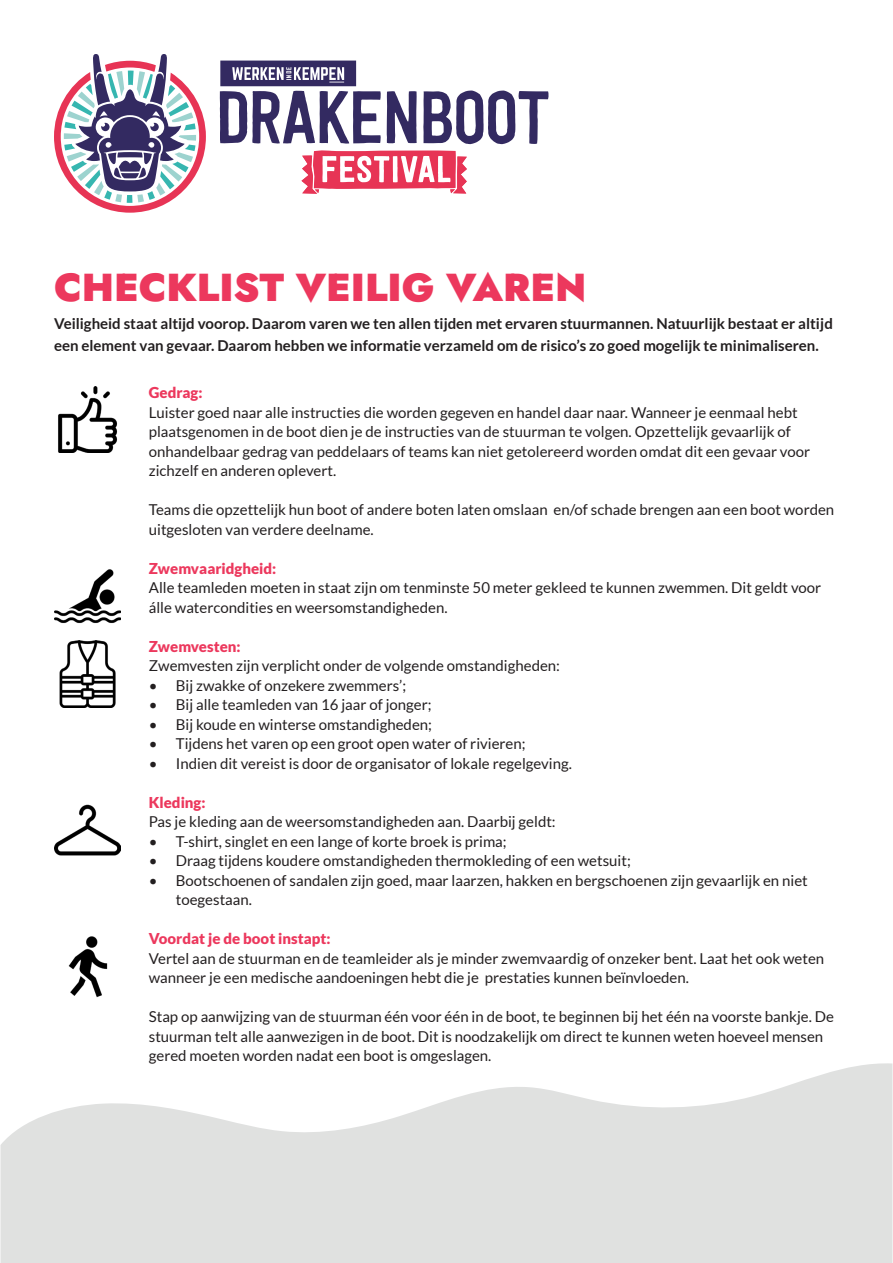
<style>
.page{position:relative;width:893px;height:1263px;background:#fff}
.page>*{position:absolute;margin:0;border:0;box-sizing:border-box;transform-origin:0 0}
.t1{font:900 39px "Jost";color:#ec385d}
.t2{font:15px/19.5px "Lato";color:#231f20}
.t3{font:700 15px/22.5px "Lato";color:#231f20}
.t4{font:900 15px "Lato";color:#ec385d}
</style>
<div class="page">
<svg style="left:387px;top:91px;width:30px;height:53px"></svg>
<svg style="left:423px;top:90px;width:126px;height:54px"></svg>
<svg style="left:54px;top:54px;width:152px;height:159px"></svg>
<svg style="left:301px;top:150px;width:166px;height:44px"></svg>
<svg style="left:220px;top:61px;width:161px;height:83px"></svg>
<img style="left:58px;top:386px;width:60px;height:67px">
<img style="left:54px;top:569px;width:67px;height:54px">
<img style="left:59px;top:641px;width:57px;height:66px">
<img style="left:54px;top:804px;width:67px;height:52px">
<img style="left:68px;top:936px;width:40px;height:62px">
<svg style="left:0;top:1063px;width:892px;height:200px;fill:#e0e1e0"></svg>
<p class="t1" style="left:54px;top:261px;width:534px">CHECKLIST VEILIG VAREN</p>
<p class="t3" style="left:54px;top:312px;width:780px">Veiligheid staat altijd voorop. Daarom varen we ten allen tijden met ervaren stuurmannen. Natuurlijk bestaat er altijd een element van gevaar. Daarom hebben we informatie verzameld om de risico’s zo goed mogelijk te minimaliseren.</p>
<p class="t4" style="left:149px;top:384px;width:55px">Gedrag:</p>
<p class="t2" style="left:149px;top:402px;width:663px">Luister goed naar alle instructies die worden gegeven en handel daar naar. Wanneer je eenmaal hebt plaatsgenomen in de boot dien je de instructies van de stuurman te volgen. Opzettelijk gevaarlijk of onhandelbaar gedrag van peddelaars of teams kan niet getolereerd worden omdat dit een gevaar voor zichzelf en anderen oplevert.</p>
<p class="t2" style="left:149px;top:500px;width:687px">Teams die opzettelijk hun boot of andere boten laten omslaan en/of schade brengen aan een boot worden uitgesloten van verdere deelname.</p>
<p class="t4" style="left:149px;top:559px;width:129px">Zwemvaaridgheid:</p>
<p class="t2" style="left:149px;top:578px;width:674px">Alle teamleden moeten in staat zijn om tenminste 50 meter gekleed te kunnen zwemmen. Dit geldt voor álle watercondities en weersomstandigheden.</p>
<p class="t4" style="left:149px;top:637px;width:93px">Zwemvesten:</p>
<p class="t2" style="left:149px;top:656px;width:413px">Zwemvesten zijn verplicht onder de volgende omstandigheden:</p>
<p class="t2" style="left:149px;top:675px;width:259px">• Bij zwakke of onzekere zwemmers’;</p>
<p class="t2" style="left:149px;top:695px;width:284px">• Bij alle teamleden van 16 jaar of jonger;</p>
<p class="t2" style="left:149px;top:714px;width:285px">• Bij koude en winterse omstandigheden;</p>
<p class="t2" style="left:149px;top:734px;width:378px">• Tijdens het varen op een groot open water of rivieren;</p>
<p class="t2" style="left:149px;top:753px;width:425px">• Indien dit vereist is door de organisator of lokale regelgeving.</p>
<p class="t4" style="left:149px;top:793px;width:58px">Kleding:</p>
<p class="t2" style="left:149px;top:812px;width:408px">Pas je kleding aan de weersomstandigheden aan. Daarbij geldt:</p>
<p class="t2" style="left:149px;top:831px;width:359px">• T-shirt, singlet en een lange of korte broek is prima;</p>
<p class="t2" style="left:149px;top:851px;width:483px">• Draag tijdens koudere omstandigheden thermokleding of een wetsuit;</p>
<p class="t2" style="left:176px;top:870px;width:633px;text-indent:-27px">• Bootschoenen of sandalen zijn goed, maar laarzen, hakken en bergschoenen zijn gevaarlijk en niet toegestaan.</p>
<p class="t4" style="left:149px;top:930px;width:183px">Voordat je de boot instapt:</p>
<p class="t2" style="left:149px;top:948px;width:677px">Vertel aan de stuurman en de teamleider als je minder zwemvaardig of onzeker bent. Laat het ook weten wanneer je een medische aandoeningen hebt die je prestaties kunnen beïnvloeden.</p>
<p class="t2" style="left:149px;top:1007px;width:687px">Stap op aanwijzing van de stuurman één voor één in de boot, te beginnen bij het één na voorste bankje. De stuurman telt alle aanwezigen in de boot. Dit is noodzakelijk om direct te kunnen weten hoeveel mensen gered moeten worden nadat een boot is omgeslagen.</p>
</div>
